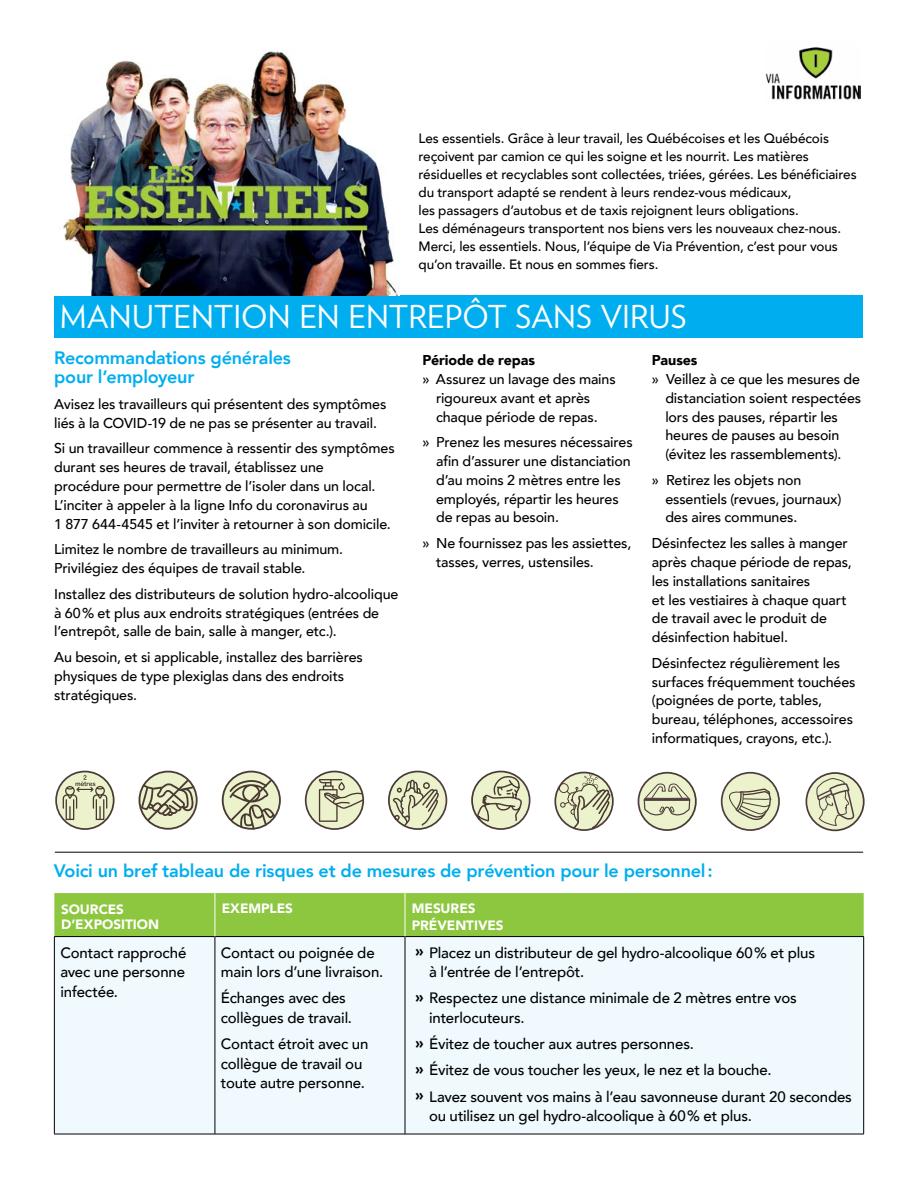
<style>
.page{position:relative;width:918px;height:1188px;background:#fff}
.page>*{position:absolute;margin:0;border:0;box-sizing:border-box;transform-origin:0 0}
.t1{font:31.5px "Verlag";color:#fff}
.t2{font:800 18px/19px "Avenir";letter-spacing:-.01em;color:#00aeef}
.t3{font:500 15px/19.5px "Avenir";letter-spacing:-.01em;color:#000}
.t4{font:500 14.25px/18.8px "Avenir";letter-spacing:-.01em;color:#000}
.t5{font:900 14.25px "Avenir";letter-spacing:-.01em;color:#000}
.t6{font:500 13.5px/18px "Avenir";letter-spacing:-.005em;color:#000}
.t7{font:900 13.5px/15px "Avenir";color:#fff}
.s1{font-weight:900}
</style>
<div class="page">
<div style="left:54px;top:295px;width:808px;height:42px;background:#00aeef"></div>
<div style="left:54px;top:893px;width:810px;height:43px;background:#8dc63f"></div>
<div style="left:55px;top:937px;width:808px;height:197px;background:#eff9fe"></div>
<hr style="left:54px;top:936px;width:161px;height:1px;background:#000">
<hr style="left:54px;top:937px;width:1px;height:197px;background:#000">
<hr style="left:215px;top:936px;width:190px;height:1px;background:#000">
<hr style="left:215px;top:937px;width:1px;height:197px;background:#000">
<hr style="left:405px;top:936px;width:459px;height:1px;background:#000">
<hr style="left:405px;top:937px;width:1px;height:197px;background:#000">
<hr style="left:863px;top:937px;width:1px;height:197px;background:#000">
<hr style="left:54px;top:1134px;width:161px;height:1px;background:#000">
<hr style="left:215px;top:1134px;width:190px;height:1px;background:#000">
<hr style="left:405px;top:1134px;width:459px;height:1px;background:#000">
<hr style="left:215px;top:893px;width:1px;height:43px;background:#fff">
<hr style="left:405px;top:893px;width:1px;height:43px;background:#fff">
<img style="left:63px;top:51px;width:336px;height:244px">
<img style="left:765px;top:47px;width:95px;height:54px">
<hr style="left:55px;top:852px;width:808px;height:1px;background:#000">
<svg style="left:639px;top:773px;width:58px;height:57px"></svg>
<svg style="left:643px;top:783px;width:48px;height:70px"></svg>
<div style="left:55px;top:771px;width:60px;height:59px;border:2px solid #4f3d40;border-radius:50%"></div>
<svg style="left:63px;top:775px;width:44px;height:45px"></svg>
<svg style="left:57px;top:772px;width:57px;height:57px;background:#c9caaa"></svg>
<svg style="left:139px;top:771px;width:59px;height:59px"></svg>
<svg style="left:139px;top:772px;width:57px;height:57px;background:#b9b99b"></svg>
<svg style="left:222px;top:771px;width:59px;height:59px"></svg>
<svg style="left:222px;top:771px;width:57px;height:58px;background:#b9b89b"></svg>
<svg style="left:354px;top:779px;width:9px;height:43px"></svg>
<svg style="left:306px;top:771px;width:57px;height:58px;background:#c9cbab"></svg>
<div style="left:388px;top:771px;width:59px;height:59px;border:2px solid #4f3d40;border-radius:50%"></div>
<svg style="left:393px;top:780px;width:46px;height:46px"></svg>
<svg style="left:388px;top:772px;width:58px;height:57px;background:#c3c4a5"></svg>
<svg style="left:476px;top:774px;width:46px;height:48px"></svg>
<svg style="left:471px;top:771px;width:58px;height:58px;background:#c6c7a8"></svg>
<svg style="left:559px;top:773px;width:52px;height:56px"></svg>
<svg style="left:555px;top:772px;width:58px;height:58px;background:#c2c2a4"></svg>
<svg style="left:720px;top:788px;width:10px;height:34px"></svg>
<svg style="left:722px;top:773px;width:58px;height:57px;background:#cfd1b0"></svg>
<div style="left:721px;top:772px;width:59px;height:59px;border:2px solid #4f3d40;border-radius:50%"></div>
<div style="left:806px;top:772px;width:59px;height:59px;border:2px solid #4f3d40;border-radius:50%"></div>
<svg style="left:807px;top:773px;width:57px;height:57px"></svg>
<svg style="left:815px;top:778px;width:40px;height:51px;background:#cbccaf"></svg>
<p class="t6" style="left:418px;top:129px;width:440px">Les essentiels. Grâce à leur travail, les Québécoises et les Québécois reçoivent par camion ce qui les soigne et les nourrit. Les matières résiduelles et recyclables sont collectées, triées, gérées. Les bénéficiaires du transport adapté se rendent à leurs rendez-vous médicaux,<br>les passagers d’autobus et de taxis rejoignent leurs obligations.<br>Les déménageurs transportent nos biens vers les nouveaux chez-nous.<br>Merci, les essentiels. Nous, l’équipe de Via Prévention, c’est pour vous qu’on travaille. Et nous en sommes fiers.</p>
<h1 class="t1" style="left:60px;top:293px;width:628px">MANUTENTION EN ENTREPÔT SANS VIRUS</h1>
<p class="t2" style="left:54px;top:349px;width:238px">Recommandations générales pour l’employeur</p>
<p class="t4" style="left:54px;top:394px;width:334px">Avisez les travailleurs qui présentent des symptômes liés à la COVID-19 de ne pas se présenter au travail.</p>
<p class="t4" style="left:54px;top:438px;width:342px">Si un travailleur commence à ressentir des symptômes durant ses heures de travail, établissez une<br>procédure pour permettre de l’isoler dans un local.<br>L’inciter à appeler à la ligne Info du coronavirus au<br>1 877 644-4545 et l’inviter à retourner à son domicile.</p>
<p class="t4" style="left:54px;top:539px;width:291px">Limitez le nombre de travailleurs au minimum.<br>Privilégiez des équipes de travail stable.</p>
<p class="t4" style="left:54px;top:584px;width:346px">Installez des distributeurs de solution hydro-alcoolique à 60% et plus aux endroits stratégiques (entrées de l’entrepôt, salle de bain, salle à manger, etc.).</p>
<p class="t4" style="left:54px;top:647px;width:310px">Au besoin, et si applicable, installez des barrières physiques de type plexiglas dans des endroits stratégiques.</p>
<p class="t5" style="left:423px;top:348px;width:114px">Période de repas</p>
<p class="t4" style="left:436px;top:369px;width:181px;text-indent:-13px">» Assurez un lavage des mains rigoureux avant et après chaque période de repas.</p>
<p class="t4" style="left:436px;top:432px;width:198px;text-indent:-13px">» Prenez les mesures nécessaires afin d’assurer une distanciation d’au moins 2 mètres entre les employés, répartir les heures de repas au besoin.</p>
<p class="t4" style="left:436px;top:533px;width:197px;text-indent:-13px">» Ne fournissez pas les assiettes, tasses, verres, ustensiles.</p>
<p class="t5" style="left:652px;top:348px;width:47px">Pauses</p>
<p class="t4" style="left:665px;top:369px;width:197px;text-indent:-13px">» Veillez à ce que les mesures de distanciation soient respectées lors des pauses, répartir les heures de pauses au besoin (évitez les rassemblements).</p>
<p class="t4" style="left:665px;top:470px;width:178px;text-indent:-13px">» Retirez les objets non essentiels (revues, journaux) des aires communes.</p>
<p class="t4" style="left:652px;top:533px;width:202px">Désinfectez les salles à manger après chaque période de repas, les installations sanitaires<br>et les vestiaires à chaque quart de travail avec le produit de désinfection habituel.</p>
<p class="t4" style="left:652px;top:653px;width:205px">Désinfectez régulièrement les surfaces fréquemment touchées (poignées de porte, tables, bureau, téléphones, accessoires informatiques, crayons, etc.).</p>
<p class="t2" style="left:54px;top:861px;width:660px">Voici un bref tableau de risques et de mesures de prévention pour le personnel:</p>
<p class="t7" style="left:61px;top:902px;width:99px">SOURCES<br>D’EXPOSITION</p>
<p class="t7" style="left:222px;top:901px;width:73px">EXEMPLES</p>
<p class="t7" style="left:412px;top:900px;width:93px;line-height:16.5px">MESURES<br>PRÉVENTIVES</p>
<p class="t3" style="left:60px;top:942px;width:127px;text-align:justify">Contact rapproché avec une personne infectée.</p>
<p class="t3" style="left:221px;top:942px;width:164px">Contact ou poignée de main lors d’une livraison.</p>
<p class="t3" style="left:429px;top:942px;width:388px;text-indent:-14px"><span class="s1">»</span> Placez un distributeur de gel hydro-alcoolique 60% et plus à l’entrée de l’entrepôt.</p>
<p class="t3" style="left:429px;top:988px;width:369px;text-indent:-13px"><span class="s1">»</span> Respectez une distance minimale de 2 mètres entre vos interlocuteurs.</p>
<p class="t3" style="left:416px;top:1030px;width:438px;line-height:26.2px"><span class="s1">»</span> Évitez de toucher aux autres personnes.<br><span class="s1">»</span> Évitez de vous toucher les yeux, le nez et la bouche.<br><span class="s1">»</span> Lavez souvent vos mains à l’eau savonneuse durant 20 secondes</p>
<p class="t3" style="left:429px;top:1105px;width:325px">ou utilisez un gel hydro-alcoolique à 60% et plus.</p>
<p class="t3" style="left:221px;top:988px;width:133px">Échanges avec des collègues de travail.</p>
<p class="t3" style="left:221px;top:1033px;width:149px">Contact étroit avec un collègue de travail ou toute autre personne.</p>
</div>
